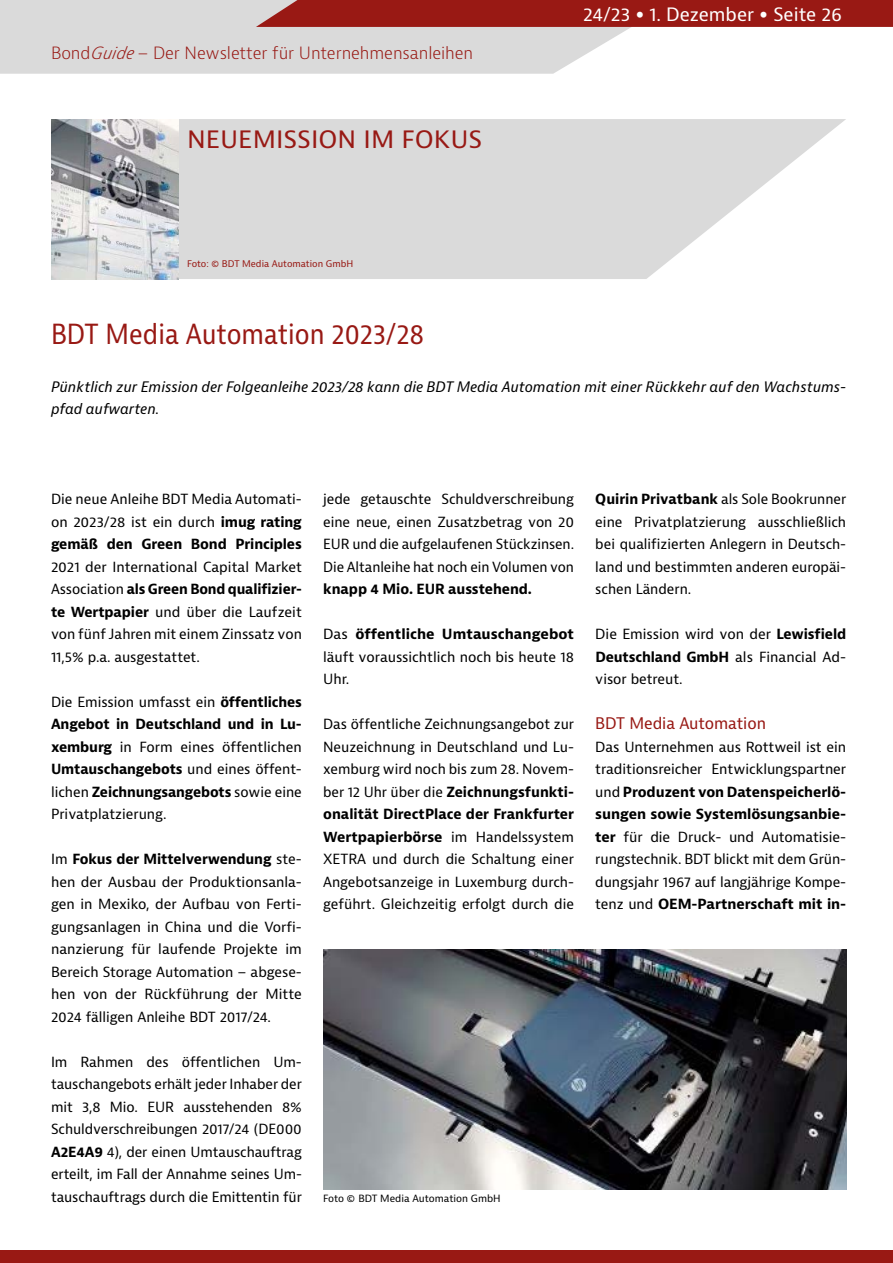
<style>
.page{position:relative;width:893px;height:1263px;background:#fff}
.page>*{position:absolute;margin:0;border:0;box-sizing:border-box;transform-origin:0 0}
.t1{font:27px "Bernina Sans";color:#981914;scale:.9 1}
.t2{font:25.5px "Bernina Sans";color:#981914}
.t3{font:18px "Bernina Sans";color:#fff}
.t4{font:300 16.5px "Bernina Sans";letter-spacing:-.005em;color:#981914}
.t5{font:15.6px "Bernina Sans";letter-spacing:-.005em;color:#981914}
.t6{font:italic 14.1px/22.5px "Bernina Sans";color:#000}
.t7{font:13.65px/22.5px "Bernina Sans";color:#000;text-align:justify}
.t8{font:700 13.65px "Bernina Sans";letter-spacing:-.005em;color:#000}
.t9{font:9.75px "Bernina Sans";color:#000}
.t10{font:9px "Bernina Sans";color:#981914}
.s1{font-style:italic}
.s2{font-family:"Arial";font-weight:900}
.s3{font-weight:700}
</style>
<div class="page">
<div style="left:0;top:0;width:631px;height:74px;background:#dadada"></div>
<svg style="left:256px;top:0;width:637px;height:27px;background:#9b1f1a"></svg>
<div style="left:0;top:1250px;width:893px;height:13px;background:#991914"></div>
<svg style="left:179px;top:119px;width:667px;height:160px;background:#dfdfdf"></svg>
<img style="left:51px;top:119px;width:128px;height:160px">
<img style="left:323px;top:949px;width:523px;height:240px">
<p class="t4" style="left:51px;top:42px;width:424px">Bond<span class="s1">Guide</span>– Der Newsletter für Unternehmensanleihen</p>
<h2 class="t2" style="left:187px;top:122px;width:297px">NEUEMISSION IM FOKUS</h2>
<p class="t10" style="left:187px;top:258px;width:168px">Foto: © BDT Media Automation GmbH</p>
<h1 class="t1" style="left:51px;top:317px;width:416px">BDT Media Automation 2023/28</h1>
<h3 class="t3" style="left:583px;top:2px;width:260px">24/23 <span class="s2">•</span> 1. Dezember <span class="s2">•</span> Seite 26</h3>
<p class="t6" style="left:51px;top:375px;width:797px">Pünktlich zur Emission der Folgeanleihe 2023/28 kann die BDT Media Automation mit einer Rückkehr auf den Wachstums&shy;pfad aufwarten.</p>
<p class="t7" style="left:51px;top:488px;width:252px">Die neue Anleihe BDT Media Automati&shy;on 2023/28 ist ein durch <span class="s3">imug rating gemäß den Green Bond Principles</span></p>
<p class="t7" style="left:51px;top:556px;width:252px">2021 der International Capital Market Association <span class="s3">als Green Bond qualifizier&shy;te Wertpapier</span> und über die Laufzeit von fünf Jahren mit einem Zinssatz von 11,5% p.a. ausgestattet.</p>
<p class="t7" style="left:51px;top:691px;width:252px">Die Emission umfasst ein <span class="s3">öffentliches Angebot in Deutschland und in Lu&shy;xemburg</span> in Form eines öffentlichen <span class="s3">Umtauschangebots</span> und eines öffent&shy;lichen <span class="s3">Zeichnungsangebots</span> sowie eine Privatplatzierung.</p>
<p class="t7" style="left:51px;top:848px;width:252px">Im <span class="s3">Fokus der Mittelverwendung</span> ste&shy;hen der Ausbau der Produktionsanla&shy;gen in Mexiko, der Aufbau von Ferti&shy;gungsanlagen in China und die Vorfi&shy;nanzierung für laufende Projekte im Bereich Storage Automation – abgese&shy;hen von der Rückführung der Mitte 2024 fälligen Anleihe BDT 2017/24.</p>
<p class="t7" style="left:51px;top:1051px;width:252px">Im Rahmen des öffentlichen Um&shy;tauschangebots erhält jeder Inhaber der mit 3,8 Mio. EUR ausstehenden 8% Schuldverschreibungen 2017/24 (DE000<br><span class="s3">A2E4A9</span> 4), der einen Umtauschauftrag erteilt, im Fall der Annahme seines Um&shy;tauschauftrags durch die Emittentin für</p>
<p class="t7" style="left:323px;top:488px;width:252px">jede getauschte Schuldverschreibung eine neue, einen Zusatzbetrag von 20<br>EUR und die aufgelaufenen Stückzinsen.<br>Die Altanleihe hat noch ein Volumen von</p>
<p class="t8" style="left:323px;top:580px;width:210px">knapp 4 Mio. EUR ausstehend.</p>
<p class="t7" style="left:323px;top:623px;width:252px">Das <span class="s3">öffentliche Umtauschangebot </span>läuft voraussichtlich noch bis heute 18<br>Uhr.</p>
<p class="t7" style="left:323px;top:713px;width:252px">Das öffentliche Zeichnungsangebot zur Neuzeichnung in Deutschland und Lu&shy;xemburg wird noch bis zum 28. Novem&shy;ber 12 Uhr über die <span class="s3">Zeichnungsfunkti&shy;onalität DirectPlace der Frankfurter Wertpapierbörse</span> im Handelssystem XETRA und durch die Schaltung einer Angebotsanzeige in Luxemburg durch&shy;geführt. Gleichzeitig erfolgt durch die</p>
<p class="t9" style="left:323px;top:1192px;width:179px">Foto © BDT Media Automation GmbH</p>
<p class="t7" style="left:595px;top:488px;width:252px"><span class="s3">Quirin Privatbank</span> als Sole Bookrunner eine Privatplatzierung ausschließlich bei qualifizierten Anlegern in Deutsch&shy;land und bestimmten anderen europäi&shy;schen Ländern.</p>
<p class="t7" style="left:595px;top:623px;width:252px">Die Emission wird von der <span class="s3">Lewisfield Deutschland GmbH</span> als Financial Ad&shy;visor betreut.</p>
<p class="t5" style="left:595px;top:713px;width:172px">BDT Media Automation</p>
<p class="t7" style="left:595px;top:736px;width:252px">Das Unternehmen aus Rottweil ist ein traditionsreicher Entwicklungspartner und <span class="s3">Produzent von Datenspeicherlö&shy;sungen sowie Systemlösungsanbie&shy;ter</span> für die Druck- und Automatisie&shy;rungstechnik. BDT blickt mit dem Grün&shy;dungsjahr 1967 auf langjährige Kompe&shy;tenz und <span class="s3">OEM-Partnerschaft mit in-</span></p>
</div>
